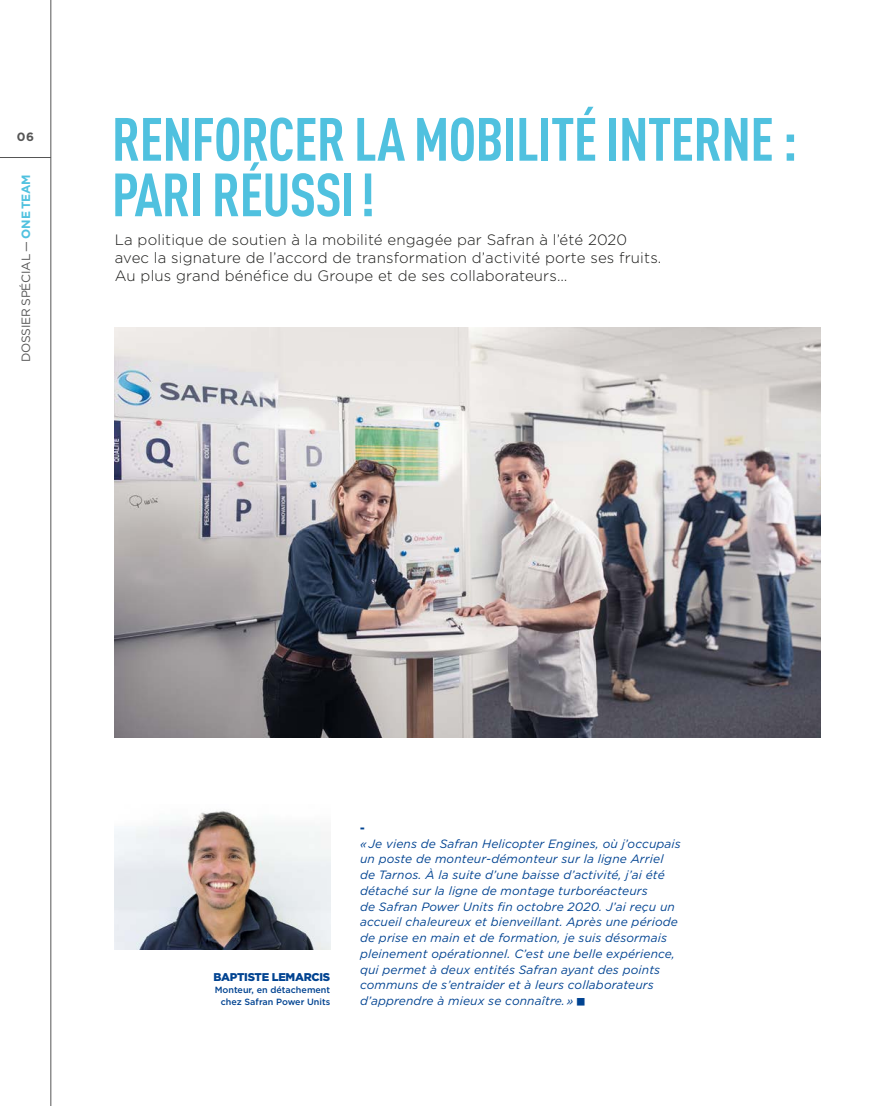
<style>
.page{position:relative;width:893px;height:1106px;background:#fff}
.page>*{position:absolute;margin:0;border:0;box-sizing:border-box;transform-origin:0 0}
.t1{font:700 condensed 60px/55.5px "DIN Pro";letter-spacing:-.015em;color:#50c1df}
.t2{font:300 15px/18px "Gotham";letter-spacing:.01em;color:#1a1a18}
.t3{font:italic 12px/15.8px "Gotham";letter-spacing:.01em;color:#004391}
.t4{font:12px "Gotham";letter-spacing:-.01em;color:#565656}
.t5{font:700 12px "Gotham";color:#565656}
.t6{font:900 11.25px "Gotham";letter-spacing:-.025em;color:#004391}
.t7{font:500 9px/12px "Gotham";color:#004391;text-align:right}
.s1{font-weight:700;color:#50c1df}
</style>
<div class="page">
<img style="left:115px;top:327px;width:706px;height:410px">
<hr style="left:51px;top:0;width:1px;height:1106px;background:#565656">
<hr style="left:0;top:157px;width:51px;height:1px;background:#565656">
<img style="left:115px;top:811px;width:215px;height:138px">
<p class="t5" style="left:17px;top:129px;width:19px">06</p>
<p class="t4" style="left:18px;top:362px;width:190px;rotate:-90deg">DOSSIER SPÉCIAL — <span class="s1">ONE TEAM</span></p>
<h1 class="t1" style="left:112px;top:107px;width:687px">RENFORCER LA MOBILITÉ INTERNE :<br>PARI RÉUSSI!</h1>
<p class="t2" style="left:115px;top:230px;width:548px">La politique de soutien à la mobilité engagée par Safran à l’été 2020 avec la signature de l’accord de transformation d’activité porte ses fruits.<br>Au plus grand bénéfice du Groupe et de ses collaborateurs…</p>
<p class="t6" style="left:213px;top:969px;width:118px">BAPTISTE LEMARCIS</p>
<p class="t7" style="left:215px;top:983px;width:117px">Monteur, en détachement chez Safran Power Units</p>
<p class="t6" style="left:360px;top:820px;width:6px">-</p>
<p class="t3" style="left:360px;top:835px;width:322px">« Je viens de Safran Helicopter Engines, où j’occupais un poste de monteur-démonteur sur la ligne Arriel de Tarnos. À la suite d’une baisse d’activité, j’ai été détaché sur la ligne de montage turboréacteurs<br>de Safran Power Units fin octobre 2020. J’ai reçu un accueil chaleureux et bienveillant. Après une période de prise en main et de formation, je suis désormais pleinement opérationnel. C’est une belle expérience, qui permet à deux entités Safran ayant des points communs de s’entraider et à leurs collaborateurs d’apprendre à mieux se connaître. »</p>
</div>
